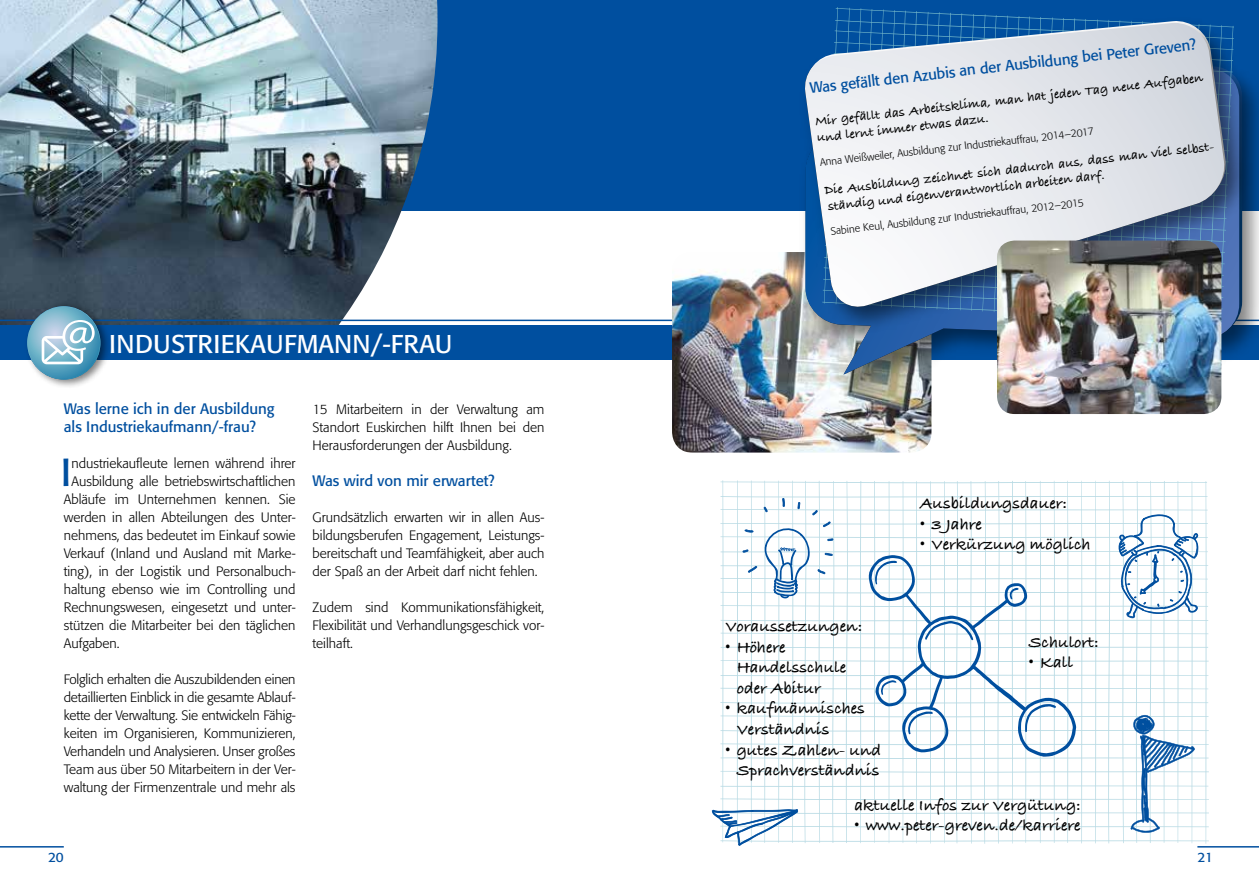
<style>
.page{position:relative;width:1259px;height:893px;background:#fff}
.page>*{position:absolute;margin:0;border:0;box-sizing:border-box;transform-origin:0 0}
.t1{font:38.7px "Formata";color:#004f9f}
.t2{font:25.5px "Formata";letter-spacing:.02em;color:#fff}
.t3{font:700 17.1px/20.5px "Bradley Hand ITCTT";color:#000}
.t4{font:15px/18px "Formata";color:#004f9f}
.t5{font:300 13.5px/18px "Formata";color:#000;text-align:justify}
.t6{font:700 13.5px/17px "Bradley Hand ITCTT";color:#000}
.t7{font:13.5px "Formata";color:#004f9f}
.t8{font:300 10.5px "Formata";color:#000}
</style>
<div class="page">
<div style="left:0;top:0;width:1259px;height:210px;background:#004f9f"></div>
<img style="left:0;top:0;width:437px;height:326px">
<hr style="left:0;top:320px;width:1259px;height:1px;background:#004f9f">
<div style="left:0;top:326px;width:1259px;height:34px;background:#004f9f"></div>
<hr style="left:0;top:846px;width:64px;height:2px;background:#004f9f">
<div style="left:24px;top:301px;width:87px;height:88px;background:#000;opacity:.5"></div>
<svg style="left:28px;top:307px;width:72px;height:72px"></svg>
<svg style="left:31px;top:320px;width:69px;height:59px;background:#92bdd0"></svg>
<hr style="left:1197px;top:846px;width:62px;height:2px;background:#004f9f">
<img style="left:672px;top:252px;width:259px;height:201px">
<img style="left:792px;top:100px;width:467px;height:307px">
<svg style="left:805px;top:340px;width:434px;height:35px"></svg>
<img style="left:792px;top:10px;width:465px;height:330px">
<svg style="left:803px;top:23px;width:423px;height:288px"></svg>
<svg style="left:711px;top:480px;width:498px;height:366px"></svg>
<img style="left:997px;top:241px;width:224px;height:173px">
<h2 class="t2" style="left:109px;top:328px;width:345px">INDUSTRIEKAUFMANN/-FRAU</h2>
<p class="t4" style="left:64px;top:400px;width:212px">Was lerne ich in der Ausbildung als Industriekaufmann/-frau?</p>
<h1 class="t1" style="left:61px;top:449px;width:12px">I</h1>
<p class="t5" style="left:71px;top:454px;width:226px">ndustriekaufleute lernen während ihrer</p>
<p class="t5" style="left:71px;top:472px;width:226px">Ausbildung alle betriebswirtschaftlichen</p>
<p class="t5" style="left:64px;top:490px;width:233px">Abläufe im Unternehmen kennen. Sie</p>
<p class="t5" style="left:64px;top:508px;width:233px">werden in allen Abteilungen des Unter-</p>
<p class="t5" style="left:64px;top:526px;width:233px">nehmens, das bedeutet im Einkauf sowie</p>
<p class="t5" style="left:64px;top:544px;width:233px">Verkauf (Inland und Ausland mit Marke-</p>
<p class="t5" style="left:64px;top:562px;width:233px">ting), in der Logistik und Personalbuch-</p>
<p class="t5" style="left:64px;top:580px;width:233px">haltung ebenso wie im Controlling und</p>
<p class="t5" style="left:64px;top:598px;width:233px">Rechnungswesen, eingesetzt und unter-</p>
<p class="t5" style="left:64px;top:616px;width:233px">stützen die Mitarbeiter bei den täglichen</p>
<p class="t5" style="left:64px;top:634px;width:57px">Aufgaben.</p>
<p class="t5" style="left:64px;top:670px;width:233px">Folglich erhalten die Auszubildenden einen detaillierten Einblick in die gesamte Ablauf&shy;kette der Verwaltung. Sie entwickeln Fähig&shy;keiten im Organisieren, Kommunizieren, Verhandeln und Analysieren. Unser großes Team aus über 50 Mitarbeitern in der Ver&shy;waltung der Firmenzentrale und mehr als</p>
<p class="t5" style="left:313px;top:400px;width:233px">15 Mitarbeitern in der Verwaltung am Standort Euskirchen hilft Ihnen bei den Herausforderungen der Ausbildung.</p>
<p class="t4" style="left:313px;top:472px;width:184px">Was wird von mir erwartet?</p>
<p class="t5" style="left:313px;top:508px;width:233px">Grundsätzlich erwarten wir in allen Aus&shy;bildungsberufen Engagement, Leistungs&shy;bereitschaft und Teamfähigkeit, aber auch der Spaß an der Arbeit darf nicht fehlen.</p>
<p class="t5" style="left:313px;top:598px;width:233px">Zudem sind Kommunikationsfähigkeit, Flexibilität und Verhandlungsgeschick vor&shy;teilhaft.</p>
<p class="t4" style="left:809px;top:77px;width:390px;rotate:-6deg">Was gefällt den Azubis an der Ausbildung bei Peter Greven?</p>
<p class="t6" style="left:814px;top:111px;width:392px;rotate:-6deg">Mir gefällt das Arbeitsklima, man hat jeden Tag neue Aufgaben und lernt immer etwas dazu.</p>
<p class="t8" style="left:819px;top:155px;width:277px;rotate:-6deg">Anna Weißweiler, Ausbildung zur Industriekauffrau, 2014–2017</p>
<p class="t6" style="left:823px;top:180px;width:395px;rotate:-6deg">Die Ausbildung zeichnet sich dadurch aus, dass man viel selbst&shy;ständig und eigenverantwortlich arbeiten darf.</p>
<p class="t8" style="left:830px;top:224px;width:256px;rotate:-6deg">Sabine Keul, Ausbildung zur Industriekauffrau, 2012–2015</p>
<p class="t3" style="left:920px;top:493px;width:148px">Ausbildungsdauer:</p>
<p class="t3" style="left:920px;top:513px;width:63px">• 3 Jahre</p>
<p class="t3" style="left:920px;top:534px;width:172px">• Verkürzung möglich</p>
<p class="t3" style="left:725px;top:616px;width:138px">Voraussetzungen:</p>
<p class="t3" style="left:736px;top:636px;width:111px;text-indent:-11px">• Höhere<br>Handelsschule oder Abitur</p>
<p class="t3" style="left:736px;top:698px;width:130px;text-indent:-11px">• kaufmännisches<br>Verständnis</p>
<p class="t3" style="left:725px;top:739px;width:157px;text-align:center">• gutes Zahlen- und<br>Sprachverständnis</p>
<p class="t3" style="left:854px;top:794px;width:228px">aktuelle Infos zur Vergütung:</p>
<p class="t3" style="left:854px;top:814px;width:228px">• www.peter-greven.de/karriere</p>
<p class="t3" style="left:1029px;top:631px;width:71px">Schulort:</p>
<p class="t3" style="left:1029px;top:652px;width:46px">• Kall</p>
<p class="t7" style="left:48px;top:849px;width:17px">20</p>
<p class="t7" style="left:1197px;top:849px;width:17px">21</p>
</div>
